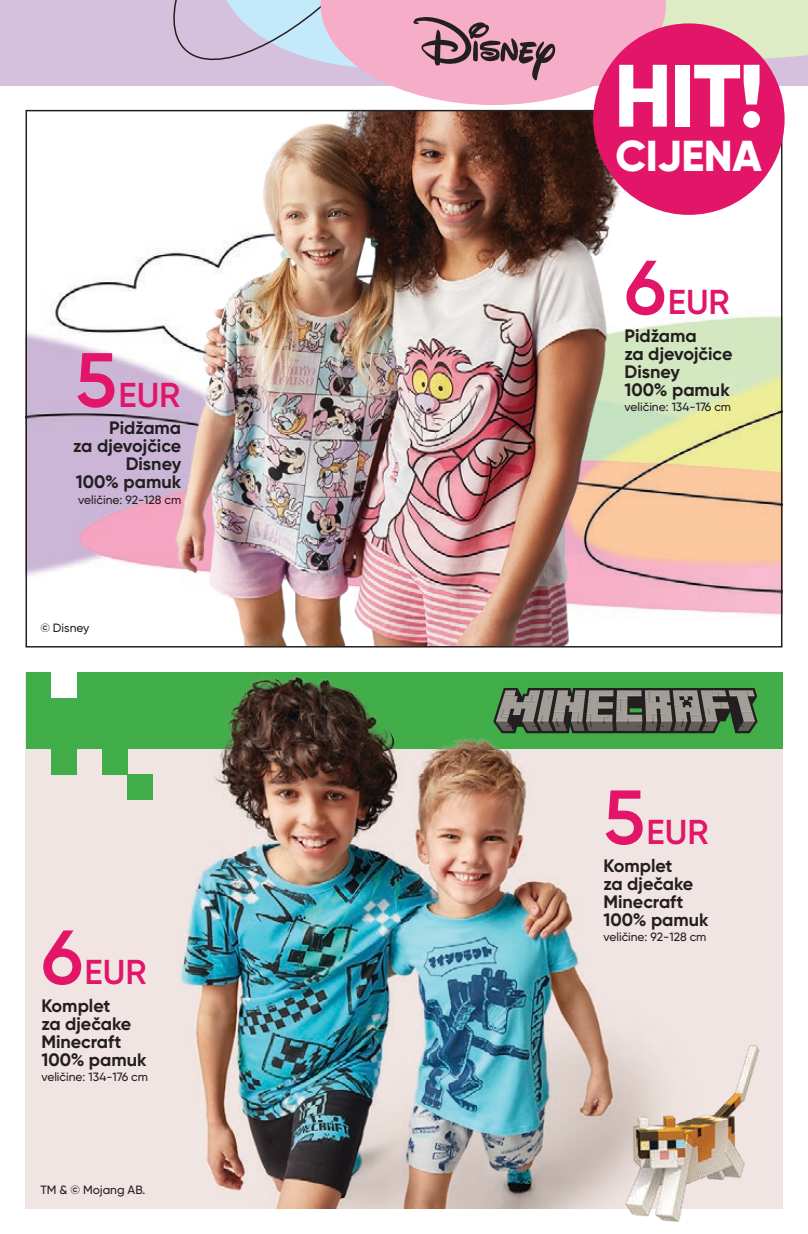
<style>
.page{position:relative;width:808px;height:1234px;background:#fff}
.page>*{position:absolute;margin:0;border:0;box-sizing:border-box;transform-origin:0 0}
.t1{font:800 88.2px "Gilroy";color:#fff}
.t2{font:800 43.2px "Gilroy";letter-spacing:-.01em;color:#fff}
.t3{font:600 34.5px "Gilroy";color:#e21568}
.t4{font:700 18px/18px "Gilroy";color:#231f20}
.t5{font:500 12px "Gilroy";color:#231f20}
.s1{font-size:76.5px}
</style>
<div class="page">
<img style="left:26px;top:748px;width:756px;height:460px">
<div style="left:51px;top:748px;width:26px;height:26px;background:#41ad49"></div>
<div style="left:102px;top:748px;width:26px;height:26px;background:#41ad49"></div>
<div style="left:26px;top:672px;width:756px;height:76px;background:#41ad49"></div>
<div style="left:128px;top:774px;width:25px;height:25px;background:#41ad49"></div>
<div style="left:51px;top:672px;width:26px;height:25px;background:#fff"></div>
<svg style="left:525px;top:688px;width:232px;height:45px;background:#696861"></svg>
<img style="left:224px;top:676px;width:301px;height:72px">
<img style="left:29px;top:113px;width:750px;height:531px">
<img style="left:603px;top:1034px;width:180px;height:188px">
<div style="left:0;top:0;width:808px;height:85px;background:#d5c1dd"></div>
<svg style="left:156px;top:0;width:652px;height:105px"></svg>
<div style="left:593px;top:23px;width:191px;height:192px;background:#e21568;border-radius:50%"></div>
<h3 class="t3" style="left:75px;top:373px;width:107px"><span class="s1">5</span>EUR</h3>
<p class="t4" style="left:73px;top:419px;width:109px;text-align:right">Pidžama<br>za djevojčice<br>Disney<br>100% pamuk</p>
<p class="t5" style="left:78px;top:492px;width:104px">veličine: 92-128 cm</p>
<p class="t5" style="left:40px;top:620px;width:51px">© Disney</p>
<h3 class="t3" style="left:41px;top:950px;width:107px"><span class="s1">6</span>EUR</h3>
<p class="t4" style="left:41px;top:995px;width:107px">Komplet<br>za dječake<br>Minecraft<br>100% pamuk</p>
<p class="t5" style="left:41px;top:1069px;width:108px">veličine: 134-176 cm</p>
<p class="t5" style="left:40px;top:1181px;width:106px">TM &amp; © Mojang AB.</p>
<h1 class="t1" style="left:614px;top:40px;width:152px">HIT!</h1>
<h2 class="t2" style="left:616px;top:128px;width:148px">CIJENA</h2>
<h3 class="t3" style="left:624px;top:281px;width:107px"><span class="s1">6</span>EUR</h3>
<p class="t4" style="left:624px;top:326px;width:109px">Pidžama<br>za djevojčice<br>Disney<br>100% pamuk</p>
<p class="t5" style="left:624px;top:400px;width:108px">veličine: 134-176 cm</p>
<h3 class="t3" style="left:603px;top:810px;width:107px"><span class="s1">5</span>EUR</h3>
<p class="t4" style="left:603px;top:855px;width:107px">Komplet<br>za dječake<br>Minecraft<br>100% pamuk</p>
<p class="t5" style="left:603px;top:929px;width:104px">veličine: 92-128 cm</p>
</div>
